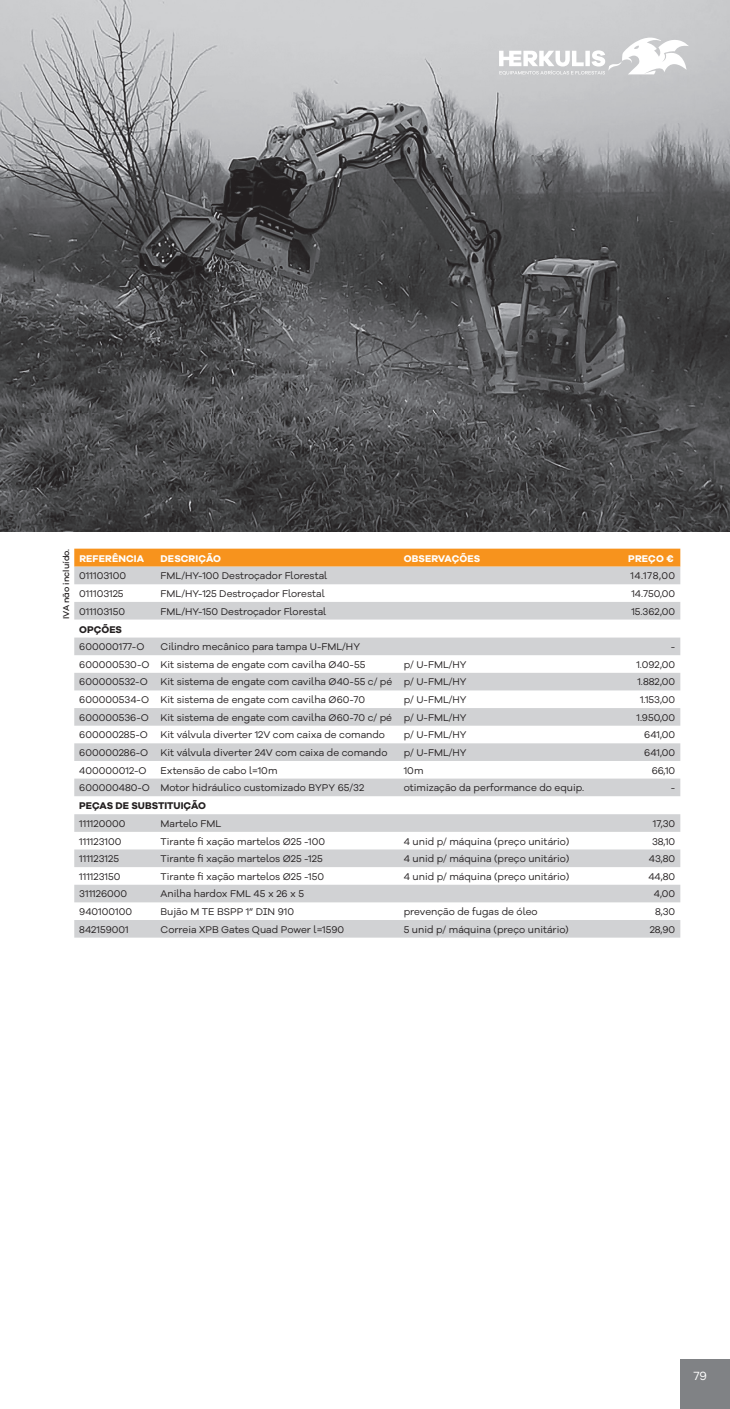
<style>
.page{position:relative;width:730px;height:1409px;background:#fff}
.page>*{position:absolute;margin:0;border:0;box-sizing:border-box;transform-origin:0 0}
.t1{font:12.25px "Galano Grotesque Alt";color:#fff}
.t2{font:9.97px "Galano Grotesque Alt";color:#231f20}
.t3{font:700 9.97px "Galano Grotesque";letter-spacing:.01em;color:#fff}
.t4{font:700 9.97px "Galano Grotesque";color:#231f20}
.t5{font:500 8.75px "Galano Grotesque";color:#231f20}
</style>
<div class="page">
<div style="left:680px;top:1359px;width:49px;height:50px;background:#808285"></div>
<img style="left:0;top:0;width:729px;height:531px">
<div style="left:74px;top:549px;width:606px;height:18px;background:#f7931d"></div>
<svg style="left:74px;top:567px;width:606px;height:371px;fill:#d7d8d9"></svg>
<svg style="left:499px;top:37px;width:189px;height:38px"></svg>
<p class="t5" style="left:61px;top:619px;width:72px;rotate:-90deg">IVA não incluído.</p>
<p class="t3" style="left:79px;top:552px;width:66px">REFERÊNCIA</p>
<p class="t3" style="left:160px;top:552px;width:62px">DESCRIÇÃO</p>
<p class="t3" style="left:403px;top:552px;width:78px">OBSERVAÇÕES</p>
<p class="t3" style="left:628px;top:552px;width:47px">PREÇO €</p>
<p class="t2" style="left:79px;top:569px;width:48px">011103100</p>
<p class="t2" style="left:160px;top:569px;width:168px">FML/HY-100 Destroçador Florestal</p>
<p class="t2" style="left:630px;top:569px;width:46px">14.178,00</p>
<p class="t2" style="left:79px;top:587px;width:46px">011103125</p>
<p class="t2" style="left:160px;top:587px;width:166px">FML/HY-125 Destroçador Florestal</p>
<p class="t2" style="left:631px;top:587px;width:45px">14.750,00</p>
<p class="t2" style="left:79px;top:605px;width:47px">011103150</p>
<p class="t2" style="left:160px;top:605px;width:167px">FML/HY-150 Destroçador Florestal</p>
<p class="t2" style="left:631px;top:605px;width:45px">15.362,00</p>
<p class="t4" style="left:79px;top:623px;width:44px">OPÇÕES</p>
<p class="t2" style="left:79px;top:640px;width:67px">600000177-O</p>
<p class="t2" style="left:160px;top:640px;width:201px">Cilindro mecânico para tampa U-FML/HY</p>
<p class="t2" style="left:670px;top:640px;width:6px">-</p>
<p class="t2" style="left:79px;top:658px;width:287px">600000530-O Kit sistema de engate com cavilha Ø40-55</p>
<p class="t2" style="left:403px;top:658px;width:64px">p/ U-FML/HY</p>
<p class="t2" style="left:636px;top:658px;width:40px">1.092,00</p>
<p class="t2" style="left:79px;top:676px;width:70px">600000532-O</p>
<p class="t2" style="left:160px;top:676px;width:307px">Kit sistema de engate com cavilha Ø40-55 c/ pé p/ U-FML/HY</p>
<p class="t2" style="left:637px;top:676px;width:39px">1.882,00</p>
<p class="t2" style="left:79px;top:693px;width:287px">600000534-O Kit sistema de engate com cavilha Ø60-70</p>
<p class="t2" style="left:403px;top:693px;width:64px">p/ U-FML/HY</p>
<p class="t2" style="left:639px;top:693px;width:37px">1.153,00</p>
<p class="t2" style="left:79px;top:711px;width:389px">600000536-O Kit sistema de engate com cavilha Ø60-70 c/ pé p/ U-FML/HY</p>
<p class="t2" style="left:636px;top:711px;width:40px">1.950,00</p>
<p class="t2" style="left:79px;top:728px;width:70px">600000285-O</p>
<p class="t2" style="left:160px;top:728px;width:226px">Kit válvula diverter 12V com caixa de comando</p>
<p class="t2" style="left:403px;top:728px;width:64px">p/ U-FML/HY</p>
<p class="t2" style="left:644px;top:728px;width:32px">641,00</p>
<p class="t2" style="left:79px;top:746px;width:309px">600000286-O Kit válvula diverter 24V com caixa de comando</p>
<p class="t2" style="left:403px;top:746px;width:64px">p/ U-FML/HY</p>
<p class="t2" style="left:644px;top:746px;width:32px">641,00</p>
<p class="t2" style="left:79px;top:764px;width:69px">400000012-O</p>
<p class="t2" style="left:160px;top:764px;width:118px">Extensão de cabo l=10m</p>
<p class="t2" style="left:403px;top:764px;width:21px">10m</p>
<p class="t2" style="left:651px;top:764px;width:25px">66,10</p>
<p class="t2" style="left:79px;top:781px;width:286px">600000480-O Motor hidráulico customizado BYPY 65/32</p>
<p class="t2" style="left:403px;top:781px;width:182px">otimização da performance do equip.</p>
<p class="t2" style="left:670px;top:781px;width:6px">-</p>
<p class="t4" style="left:79px;top:800px;width:128px">PEÇAS DE SUBSTITUIÇÃO</p>
<p class="t2" style="left:79px;top:817px;width:48px">111120000</p>
<p class="t2" style="left:160px;top:817px;width:62px">Martelo FML</p>
<p class="t2" style="left:652px;top:817px;width:24px">17,30</p>
<p class="t2" style="left:79px;top:835px;width:44px">111123100</p>
<p class="t2" style="left:160px;top:835px;width:166px">Tirante fi xação martelos Ø25 -100</p>
<p class="t2" style="left:403px;top:835px;width:167px">4 unid p/ máquina (preço unitário)</p>
<p class="t2" style="left:651px;top:835px;width:25px">38,10</p>
<p class="t2" style="left:79px;top:852px;width:41px">111123125</p>
<p class="t2" style="left:160px;top:852px;width:163px">Tirante fi xação martelos Ø25 -125</p>
<p class="t2" style="left:403px;top:852px;width:167px">4 unid p/ máquina (preço unitário)</p>
<p class="t2" style="left:648px;top:852px;width:28px">43,80</p>
<p class="t2" style="left:79px;top:870px;width:43px">111123150</p>
<p class="t2" style="left:160px;top:870px;width:165px">Tirante fi xação martelos Ø25 -150</p>
<p class="t2" style="left:403px;top:870px;width:167px">4 unid p/ máquina (preço unitário)</p>
<p class="t2" style="left:648px;top:870px;width:28px">44,80</p>
<p class="t2" style="left:79px;top:887px;width:49px">311126000</p>
<p class="t2" style="left:160px;top:887px;width:145px">Anilha hardox FML 45 x 26 x 5</p>
<p class="t2" style="left:653px;top:887px;width:23px">4,00</p>
<p class="t2" style="left:79px;top:905px;width:54px">940100100</p>
<p class="t2" style="left:160px;top:905px;width:135px">Bujão M TE BSPP 1” DIN 910</p>
<p class="t2" style="left:403px;top:905px;width:135px">prevenção de fugas de óleo</p>
<p class="t2" style="left:654px;top:905px;width:22px">8,30</p>
<p class="t2" style="left:79px;top:923px;width:51px">842159001</p>
<p class="t2" style="left:160px;top:923px;width:185px">Correia XPB Gates Quad Power l=1590</p>
<p class="t2" style="left:403px;top:923px;width:166px">5 unid p/ máquina (preço unitário)</p>
<p class="t2" style="left:649px;top:923px;width:27px">28,90</p>
<p class="t1" style="left:693px;top:1368px;width:15px">79</p>
</div>
